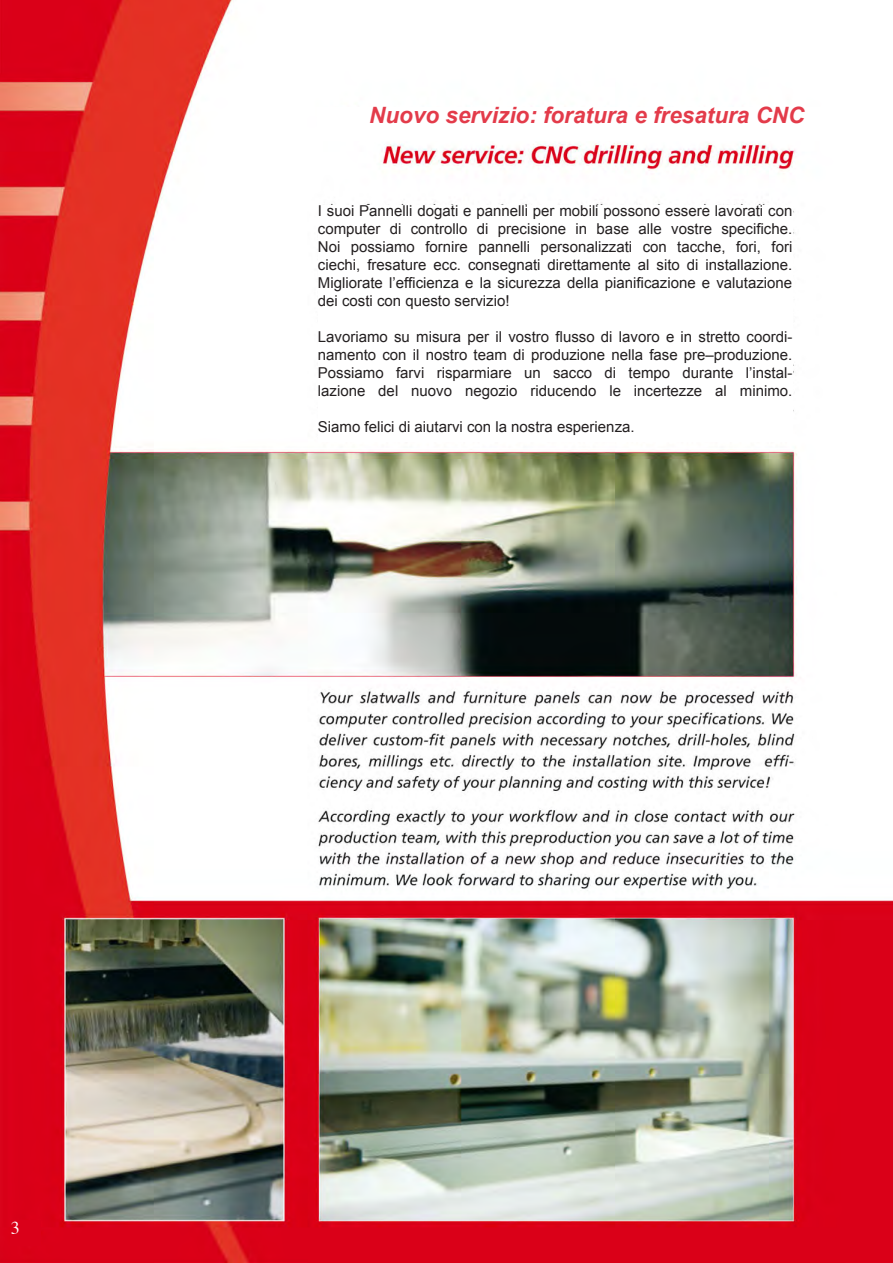
<style>
.page{position:relative;width:893px;height:1263px;background:#fff}
.page>*{position:absolute;margin:0;border:0;box-sizing:border-box;transform-origin:0 0}
.t1{font:italic 700 22.5px "Arial";color:#e33b4a}
.t2{font:18px "Times";color:#fff}
.t3{font:15px/18px "Arial";color:#231f20;text-align:justify}
</style>
<div class="page">
<img style="left:0;top:0;width:893px;height:1263px">
<div style="left:318px;top:107px;width:519px;height:33px;background:#fff"></div>
<div style="left:318px;top:206px;width:474px;height:236px;background:#fff"></div>
<div style="left:11px;top:1220px;width:30px;height:25px;background:#da0019"></div>
<h1 class="t1" style="left:369px;top:101px;width:437px">Nuovo servizio: foratura e fresatura CNC</h1>
<p class="t3" style="left:318px;top:202px;width:476px">I suoi Pannelli dogati e pannelli per mobili possono essere lavorati con computer di controllo di precisione in base alle vostre specifiche.<br>Noi possiamo fornire pannelli personalizzati con tacche, fori, fori ciechi, fresature ecc. consegnati direttamente al sito di installazione.<br>Migliorate l’efficienza e la sicurezza della pianificazione e valutazione dei costi con questo servizio!</p>
<p class="t3" style="left:318px;top:328px;width:476px">Lavoriamo su misura per il vostro flusso di lavoro e in stretto coordi&shy;namento con il nostro team di produzione nella fase pre–produzione.<br>Possiamo farvi risparmiare un sacco di tempo durante l’instal&shy;lazione del nuovo negozio riducendo le incertezze al minimo.</p>
<p class="t3" style="left:318px;top:418px;width:318px">Siamo felici di aiutarvi con la nostra esperienza.</p>
<p class="t2" style="left:11px;top:1211px;width:10px">3</p>
</div>
